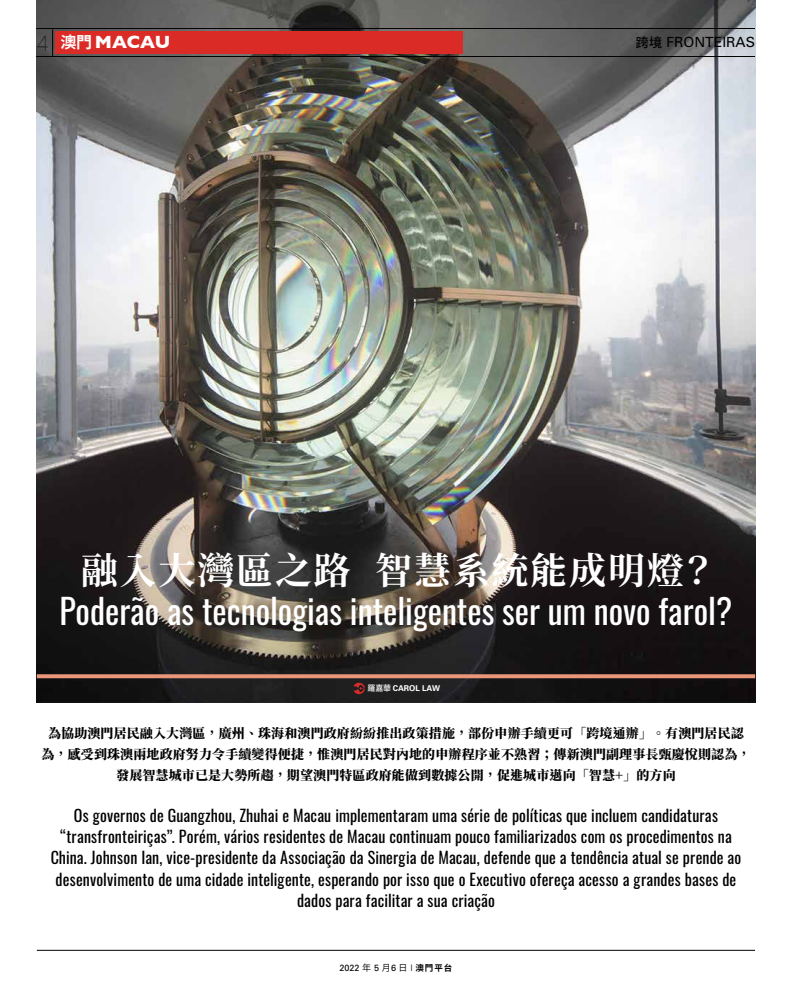
<style>
.page{position:relative;width:792px;height:993px;background:#fff}
.page>*{position:absolute;margin:0;border:0;box-sizing:border-box;transform-origin:0 0}
.t1{font:700 37px "Noto Serif TC";letter-spacing:.05em;color:#fff}
.t2{font:34px "Oswald";color:#fff}
.t3{font:700 18px "Gill Sans";letter-spacing:-.005em;color:#fff}
.t4{font:16px/21px "Oswald";letter-spacing:.005em;color:#000;text-align:center}
.t5{font:14px "Univers";color:#000}
.t6{font:900 13px/21px "Noto Serif TC";letter-spacing:.01em;color:#000;text-align:center}
.t7{font:9px "Univers";color:#000}
.t8{font:700 8px "Univers";color:#fff}
.s1{font-family:"Helvetica Neue";font-weight:200;font-size:22px;color:#000}
.s2{font-family:"Noto Sans CJ Ktc";font-size:16px}
.s3{font-family:"DF Hei HK W7";font-size:13px}
.s4{font-family:"Noto Sans CJ Ktc";font-weight:500}
.s5{font-family:"Noto Sans CJ Ktc";font-weight:600}
.s6{font-family:"Noto Sans CJ Ktc";font-weight:700;font-size:8.5px}
</style>
<div class="page">
<img style="left:37px;top:0;width:718px;height:702px">
<div style="left:55px;top:31px;width:407px;height:23px;background:#db2b27"></div>
<hr style="left:36px;top:55px;width:721px;height:3px;background:#000;opacity:.75">
<hr style="left:36px;top:26px;width:720px;height:3px;background:#fff;opacity:.75">
<hr style="left:36px;top:27px;width:721px;height:2px;background:#000;opacity:.75">
<svg style="left:52px;top:29px;width:1px;height:28px"></svg>
<hr style="left:37px;top:949px;width:718px;height:1px;background:#000">
<svg style="left:37px;top:674px;width:718px;height:4px;background:#dc8d73"></svg>
<svg style="left:353px;top:682px;width:12px;height:12px"></svg>
<p class="t3" style="left:37px;top:28px;width:135px"><span class="s1">4</span> <span class="s2">澳門</span> MACAU</p>
<p class="t5" style="left:636px;top:33px;width:121px"><span class="s3">跨境</span> FRONTEIRAS</p>
<h1 class="t1" style="left:81px;top:549px;width:638px">融入大灣區之路 智慧系統能成明燈？</h1>
<h2 class="t2" style="left:59px;top:581px;width:674px">Poderão as tecnologias inteligentes ser um novo farol?</h2>
<p class="t8" style="left:368px;top:683px;width:74px"><span class="s4">羅嘉華</span> CAROL LAW</p>
<p class="t6" style="left:41px;top:723px;width:710px">為協助澳門居民融入大灣區，廣州、珠海和澳門政府紛紛推出政策措施，部份申辦手續更可「跨境通辦」。有澳門居民認為，感受到珠澳兩地政府努力令手續變得便捷，惟澳門居民對內地的申辦程序並不熟習；傳新澳門副理事長甄慶悅則認為，發展智慧城市已是大勢所趨，期望澳門特區政府能做到數據公開，促進城市邁向「智慧+」的方向</p>
<p class="t4" style="left:51px;top:803px;width:692px">Os governos de Guangzhou, Zhuhai e Macau implementaram uma série de políticas que incluem candidaturas “transfronteiriças”. Porém, vários residentes de Macau continuam pouco familiarizados com os procedimentos na China. Johnson Ian, vice-presidente da Associação da Sinergia de Macau, defende que a tendência atual se prende ao desenvolvimento de uma cidade inteligente, esperando por isso que o Executivo ofereça acesso a grandes bases de dados para facilitar a sua criação</p>
<p class="t7" style="left:339px;top:961px;width:115px">2022 <span class="s5">年</span> 5 <span class="s5">月</span>6 <span class="s5">日</span> | <span class="s6">澳門平台</span></p>
</div>
